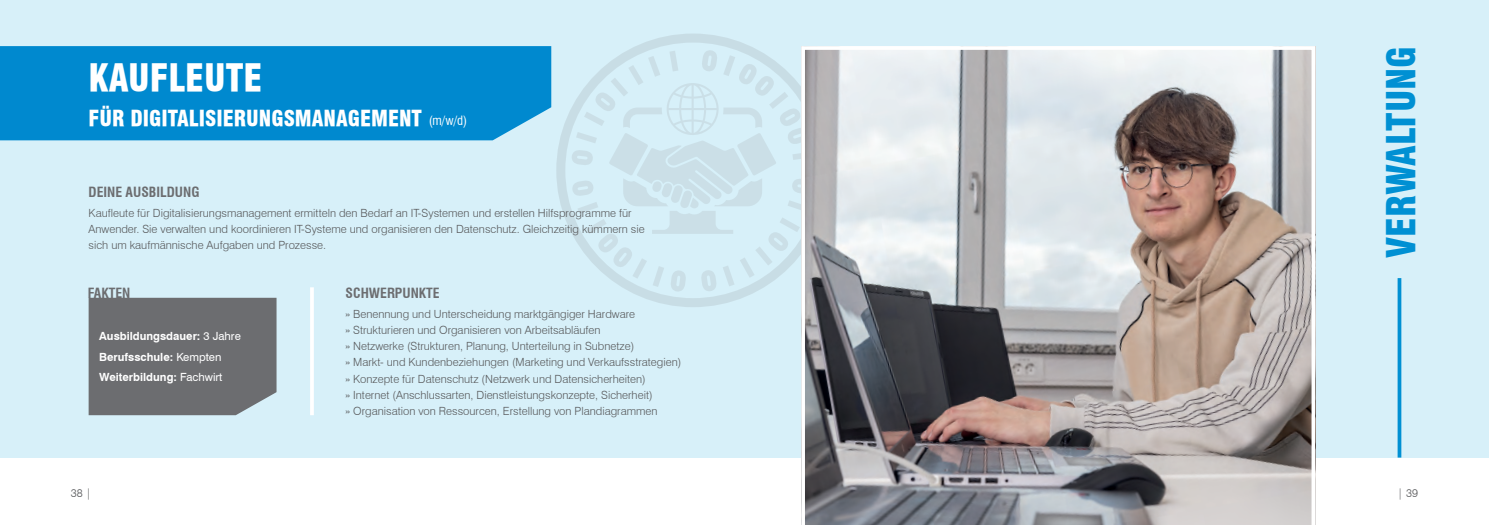
<style>
.page{position:relative;width:1489px;height:525px;background:#fff}
.page>*{position:absolute;margin:0;border:0;box-sizing:border-box;transform-origin:0 0}
.t1{font:37.5px "Swiss 721 Black Condensed BT";color:#0090d3}
.t2{font:36.25px "Swiss 721 Black Condensed BT";color:#fff}
.t3{font:21.25px "Swiss 721 Black Condensed BT";color:#fff}
.t4{font:700 condensed 13.75px "Swiss 721 BT";color:#6c6d70}
.t5{font:300 11.25px/16.2px "Swiss 721 BT";color:#57585a}
.t6{font:700 11.25px/20.4px "Swiss 721 BT";color:#fff}
.s1{font-family:"Swiss 721 BT";font-stretch:condensed;font-size:12.5px}
.s2{font-weight:400}
</style>
<div class="page">
<div style="left:0;top:0;width:1488px;height:457px;background:#d7f0f9"></div>
<svg style="left:571px;top:50px;width:230px;height:241px"></svg>
<div style="left:556px;top:33px;width:273px;height:274px;border:9px solid #86888b;border-radius:50%"></div>
<div style="left:0;top:46px;width:551px;height:94px;background:#0089cf"></div>
<div style="left:89px;top:297px;width:187px;height:118px;background:#6c6d70"></div>
<hr style="left:310px;top:287px;width:4px;height:128px;background:#fff">
<svg style="left:801px;top:46px;width:514px;height:478px;background:#aca8a8"></svg>
<svg style="left:1397px;top:278px;width:4px;height:179px"></svg>
<h2 class="t2" style="left:89px;top:56px;width:175px">KAUFLEUTE</h2>
<h3 class="t3" style="left:89px;top:105px;width:380px">FÜR DIGITALISIERUNGSMANAGEMENT <span class="s1">(m/w/d)</span></h3>
<p class="t4" style="left:89px;top:183px;width:112px">DEINE AUSBILDUNG</p>
<p class="t5" style="left:89px;top:204px;width:557px">Kaufleute für Digitalisierungsmanagement ermitteln den Bedarf an IT-Systemen und erstellen Hilfsprogramme für<br>Anwender. Sie verwalten und koordinieren IT-Systeme und organisieren den Datenschutz. Gleichzeitig kümmern sie sich um kaufmännische Aufgaben und Prozesse.</p>
<p class="t4" style="left:88px;top:284px;width:44px">FAKTEN</p>
<p class="t4" style="left:345px;top:284px;width:95px">SCHWERPUNKTE</p>
<p class="t5" style="left:345px;top:305px;width:337px">» Benennung und Unterscheidung marktgängiger Hardware<br>» Strukturieren und Organisieren von Arbeitsabläufen<br>» Netzwerke (Strukturen, Planung, Unterteilung in Subnetze)<br>» Markt- und Kundenbeziehungen (Marketing und Verkaufsstrategien) » Konzepte für Datenschutz (Netzwerk und Datensicherheiten)<br>» Internet (Anschlussarten, Dienstleistungskonzepte, Sicherheit)<br>» Organisation von Ressourcen, Erstellung von Plandiagrammen</p>
<p class="t6" style="left:99px;top:326px;width:143px">Ausbildungsdauer: <span class="s2">3 Jahre<br></span>Berufsschule: <span class="s2">Kempten<br></span>Weiterbildung: <span class="s2">Fachwirt</span></p>
<h1 class="t1" style="left:1378px;top:258px;width:213px;rotate:-90deg">VERWALTUNG</h1>
<p class="t5" style="left:71px;top:484px;width:22px">38 |</p>
<p class="t5" style="left:1397px;top:484px;width:22px">| 39</p>
</div>
